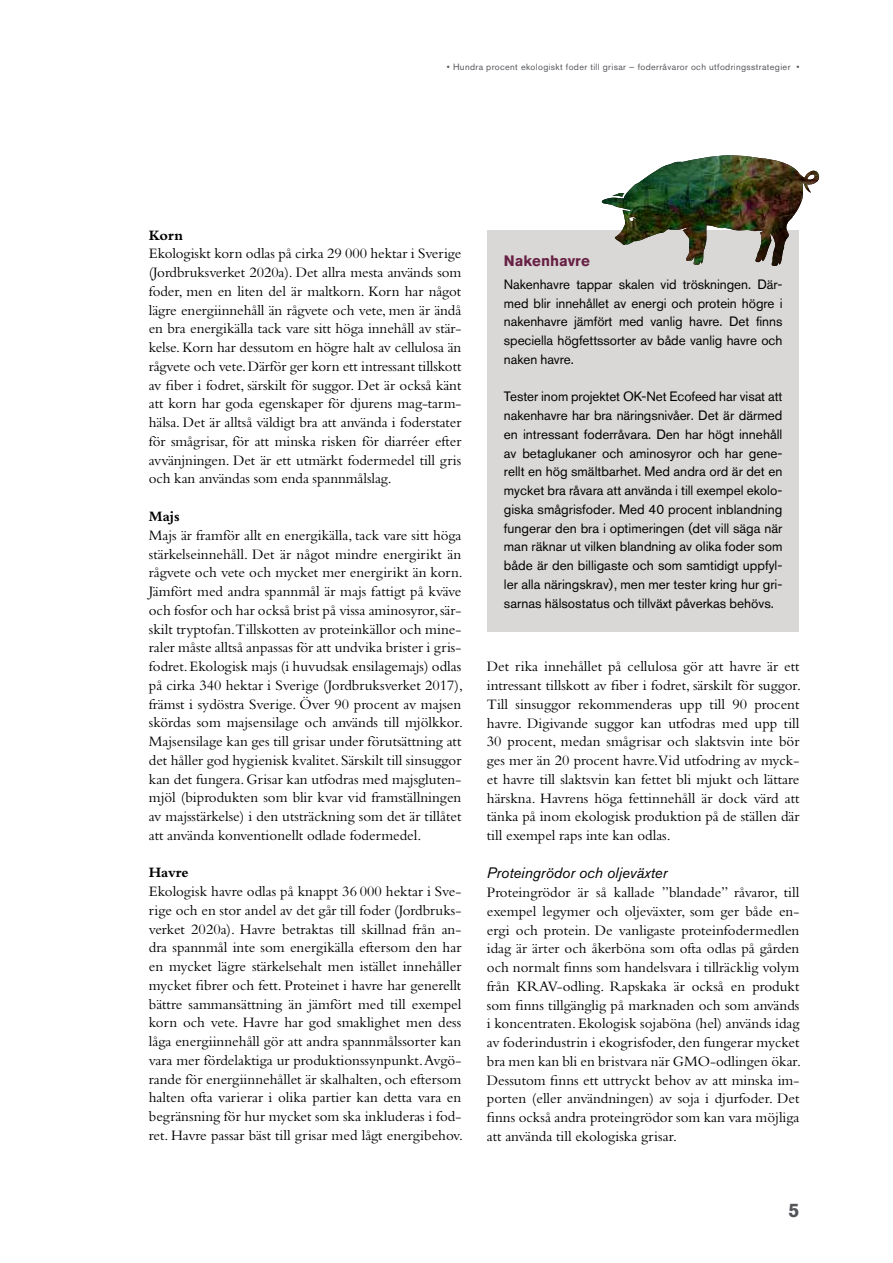
<style>
.page{position:relative;width:893px;height:1263px;background:#fff}
.page>*{position:absolute;margin:0;border:0;box-sizing:border-box;transform-origin:0 0}
.t1{font:700 19.5px "Akzidenz Grotesk BQ";color:#54555a}
.t2{font:15px/18.8px "Bembo Std";color:#000;text-align:justify}
.t3{font:italic 15px "Akzidenz Grotesk BQ";color:#000}
.t4{font:700 15px "Bembo Std";color:#000}
.t5{font:700 15px "Akzidenz Grotesk BQ";letter-spacing:-.005em;color:#682145}
.t6{font:13.5px/18.8px "Akzidenz Grotesk BQ";color:#000;text-align:justify}
.t7{font:9px "Akzidenz Grotesk BQ";letter-spacing:.04em;color:#54555a}
</style>
<div class="page">
<div style="left:488px;top:230px;width:311px;height:401px;background:#d9d8d6"></div>
<svg style="left:676px;top:155px;width:144px;height:38px"></svg>
<img style="left:602px;top:162px;width:202px;height:104px">
<p class="t7" style="left:447px;top:62px;width:354px">• Hundra procent ekologiskt foder till grisar – foderråvaror och utfodringsstrategier •</p>
<p class="t4" style="left:149px;top:227px;width:36px">Korn</p>
<p class="t2" style="left:149px;top:244px;width:314px">Ekologiskt korn odlas på cirka 29 000 hektar i Sverige (Jordbruksverket 2020a). Det allra mesta används som foder, men en liten del är maltkorn. Korn har något lägre energiinnehåll än rågvete och vete, men är ändå en bra energikälla tack vare sitt höga innehåll av stär&shy;kelse. Korn har dessutom en högre halt av cellulosa än rågvete och vete. Därför ger korn ett intressant tillskott av fiber i fodret, särskilt för suggor. Det är också känt att korn har goda egenskaper för djurens mag-tarm&shy;hälsa. Det är alltså väldigt bra att använda i foderstater för smågrisar, för att minska risken för diarréer efter avvänjningen. Det är ett utmärkt fodermedel till gris och kan användas som enda spannmålslag.</p>
<p class="t4" style="left:149px;top:508px;width:32px">Majs</p>
<p class="t2" style="left:149px;top:525px;width:316px">Majs är framför allt en energikälla, tack vare sitt höga stärkelseinnehåll. Det är något mindre energirikt än rågvete och vete och mycket mer energirikt än korn.<br>Jämfört med andra spannmål är majs fattigt på kväve och fosfor och har också brist på vissa aminosyror, sär&shy;skilt tryptofan.Tillskotten av proteinkällor och mine&shy;raler måste alltså anpassas för att undvika brister i gris&shy;fodret. Ekologisk majs (i huvudsak ensilagemajs) odlas på cirka 340 hektar i Sverige (Jordbruksverket 2017), främst i sydöstra Sverige. Över 90 procent av majsen skördas som majsensilage och används till mjölkkor.<br>Majsensilage kan ges till grisar under förutsättning att det håller god hygienisk kvalitet. Särskilt till sinsuggor kan det fungera. Grisar kan utfodras med majsgluten&shy;mjöl (biprodukten som blir kvar vid framställningen av majsstärkelse) i den utsträckning som det är tillåtet att använda konventionellt odlade fodermedel.</p>
<p class="t4" style="left:149px;top:864px;width:41px">Havre</p>
<p class="t2" style="left:149px;top:882px;width:316px">Ekologisk havre odlas på knappt 36 000 hektar i Sve&shy;rige och en stor andel av det går till foder (Jordbruks&shy;verket 2020a). Havre betraktas till skillnad från an&shy;dra spannmål inte som energikälla eftersom den har en mycket lägre stärkelsehalt men istället innehåller mycket fibrer och fett. Proteinet i havre har generellt bättre sammansättning än jämfört med till exempel korn och vete. Havre har god smaklighet men dess låga energiinnehåll gör att andra spannmålssorter kan vara mer fördelaktiga ur produktionssynpunkt. Avgö&shy;rande för energiinnehållet är skalhalten, och eftersom halten ofta varierar i olika partier kan detta vara en begränsning för hur mycket som ska inkluderas i fod&shy;ret. Havre passar bäst till grisar med lågt energibehov.</p>
<p class="t5" style="left:504px;top:252px;width:87px">Nakenhavre</p>
<p class="t6" style="left:504px;top:275px;width:280px">Nakenhavre tappar skalen vid tröskningen. Där&shy;med blir innehållet av energi och protein högre i nakenhavre jämfört med vanlig havre. Det finns speciella högfettssorter av både vanlig havre och naken havre.</p>
<p class="t6" style="left:504px;top:387px;width:280px">Tester inom projektet OK-Net Ecofeed har visat att nakenhavre har bra näringsnivåer. Det är därmed en intressant foderråvara. Den har högt innehåll av betaglukaner och aminosyror och har gene&shy;rellt en hög smältbarhet. Med andra ord är det en mycket bra råvara att använda i till exempel ekolo&shy;giska smågrisfoder. Med 40 procent inblandning fungerar den bra i optimeringen (det vill säga när man räknar ut vilken blandning av olika foder som både är den billigaste och som samtidigt uppfyl&shy;ler alla näringskrav), men mer tester kring hur gri&shy;sarnas hälsostatus och tillväxt påverkas behövs.</p>
<p class="t2" style="left:487px;top:657px;width:316px">Det rika innehållet på cellulosa gör att havre är ett intressant tillskott av fiber i fodret, särskilt för suggor.<br>Till sinsuggor rekommenderas upp till 90 procent havre. Digivande suggor kan utfodras med upp till 30 procent, medan smågrisar och slaktsvin inte bör ges mer än 20 procent havre.Vid utfodring av myck&shy;et havre till slaktsvin kan fettet bli mjukt och lättare härskna. Havrens höga fettinnehåll är dock värd att tänka på inom ekologisk produktion på de ställen där till exempel raps inte kan odlas.</p>
<p class="t3" style="left:487px;top:864px;width:182px">Proteingrödor och oljeväxter</p>
<p class="t2" style="left:487px;top:883px;width:315px">Proteingrödor är så kallade ”blandade” råvaror, till exempel legymer och oljeväxter, som ger både en&shy;ergi och protein. De vanligaste proteinfodermedlen idag är ärter och åkerböna som ofta odlas på gården och normalt finns som handelsvara i tillräcklig volym från KRAV-odling. Rapskaka är också en produkt som finns tillgänglig på marknaden och som används i koncentraten. Ekologisk sojaböna (hel) används idag av foderindustrin i ekogrisfoder, den fungerar mycket bra men kan bli en bristvara när GMO-odlingen ökar.<br>Dessutom finns ett uttryckt behov av att minska im&shy;porten (eller användningen) av soja i djurfoder. Det finns också andra proteingrödor som kan vara möjliga att använda till ekologiska grisar.</p>
<h1 class="t1" style="left:788px;top:1198px;width:12px">5</h1>
</div>
